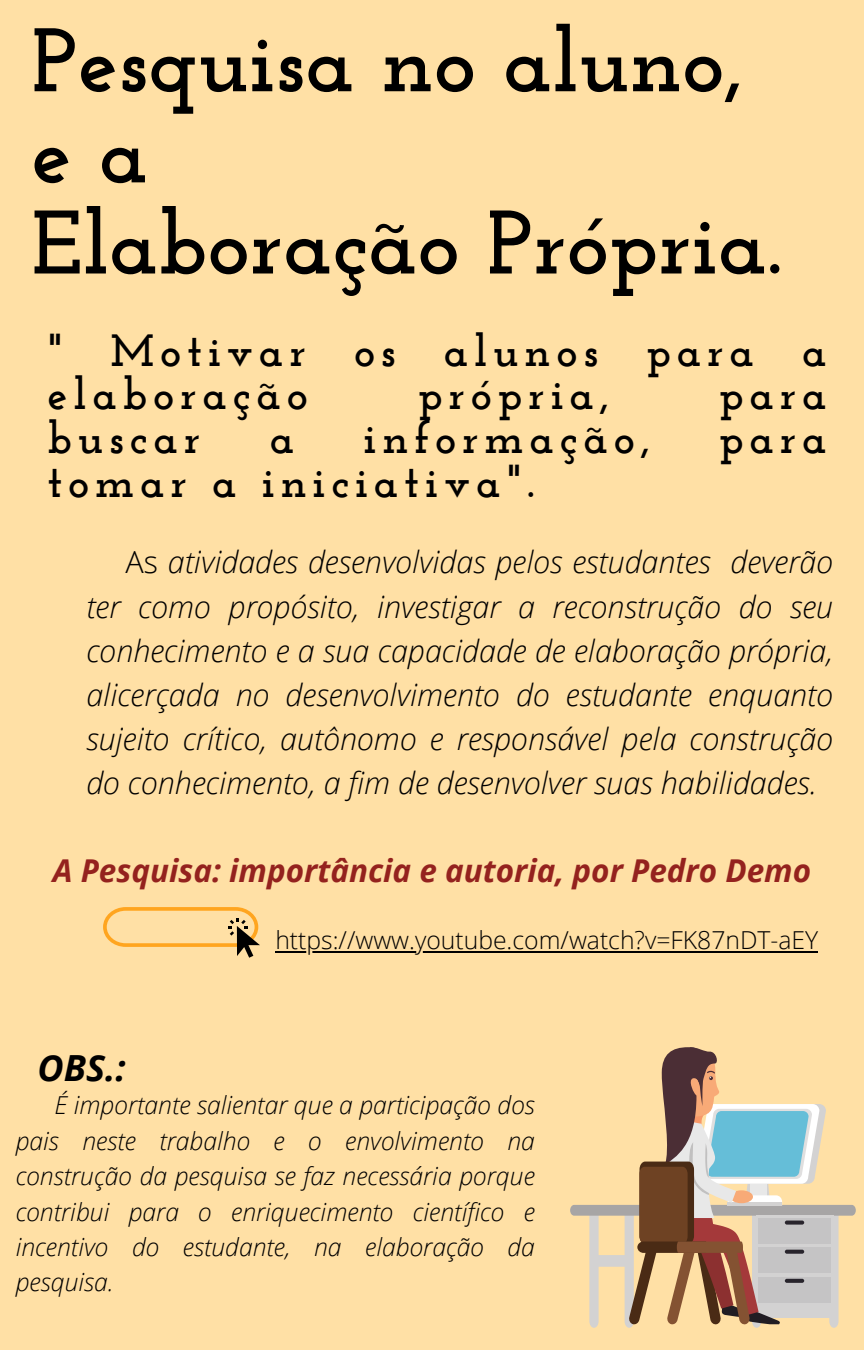
<style>
.page{position:relative;width:864px;height:1350px;background:#ffe0a5}
.page>*{position:absolute;margin:0;border:0;box-sizing:border-box;transform-origin:0 0}
.t1{font:700 90px/91.1px "Josefin Slab";color:#000}
.t2{font:700 45px/43.9px "Josefin Slab";letter-spacing:.13em;color:#000}
.t3{font:italic 700 36px "Open Sans";color:#000}
.t4{font:italic 700 31.5px "Open Sans";color:#94221e}
.t5{font:italic 300 30.6px/44.1px "Open Sans";color:#000;text-align:justify}
.t6{font:italic 300 24.75px/35.6px "Open Sans";color:#000;text-align:justify}
.t7{font:300 24.75px "Open Sans";color:#000}
.s1{font-style:normal}
</style>
<div class="page">
<svg style="left:570px;top:1047px;width:286px;height:281px"></svg>
<svg style="left:103px;top:907px;width:157px;height:51px"></svg>
<hr style="left:275px;top:951px;width:543px;height:2px;background:#000">
<p class="t1" style="left:31px;top:23px;width:752px">Pesquisa no aluno, e a<br>Elaboração Própria.</p>
<h1 class="t2" style="left:47px;top:332px;width:781px">" Motivar os alunos para a elaboração</h1>
<h1 class="t2" style="left:418px;top:376px;width:192px">própria,</h1>
<h1 class="t2" style="left:719px;top:376px;width:109px">para</h1>
<h1 class="t2" style="left:364px;top:420px;width:288px">informação,</h1>
<h1 class="t2" style="left:47px;top:420px;width:155px">buscar</h1>
<h1 class="t2" style="left:270px;top:420px;width:26px">a</h1>
<h1 class="t2" style="left:719px;top:420px;width:109px">para</h1>
<h1 class="t2" style="left:47px;top:464px;width:489px">tomar a iniciativa".</h1>
<h2 class="t5" style="left:86px;top:539px;width:748px;text-indent:39px"><span class="s1">As</span> atividades desenvolvidas pelos estudantes deverão ter como propósito, investigar a reconstrução do seu conhecimento e a sua capacidade de elaboração própria, alicerçada no desenvolvimento do estudante enquanto sujeito crítico, autônomo e responsável pela construção do conhecimento, a fim de desenvolver suas habilidades.</h2>
<p class="t4" style="left:53px;top:849px;width:760px">A Pesquisa: importância e autoria, por Pedro Demo</p>
<h4 class="t3" style="left:37px;top:1042px;width:90px">OBS.:</h4>
<p class="t7" style="left:275px;top:923px;width:544px">https://www.youtube.com/watch?v=FK87nDT-aEY</p>
<h5 class="t6" style="left:16px;top:1087px;width:521px;text-indent:39px">É importante salientar que a participação dos pais neste trabalho e o envolvimento na construção da pesquisa se faz necessária porque contribui para o enriquecimento científico e incentivo do estudante, na elaboração da pesquisa.</h5>
</div>
